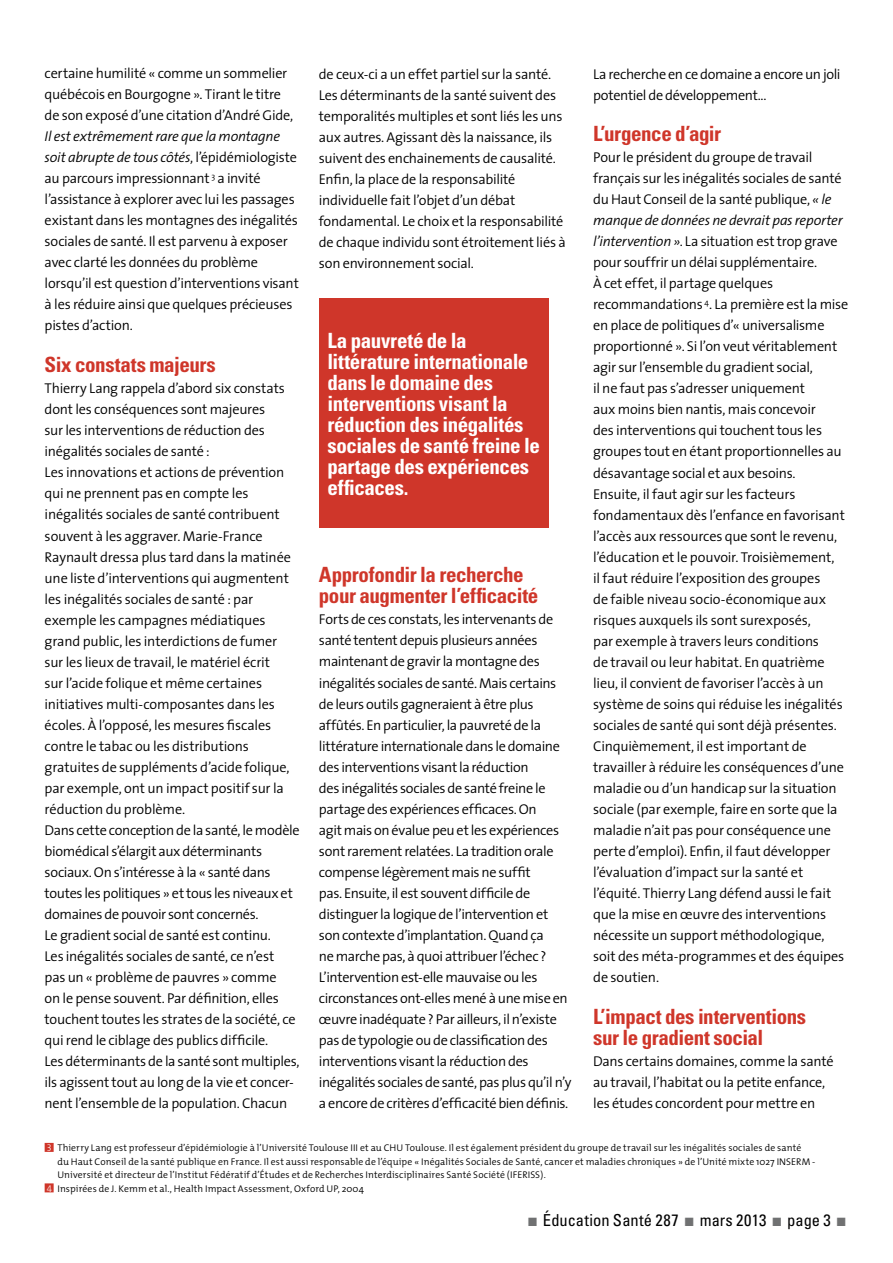
<style>
.page{position:relative;width:893px;height:1263px;background:#fff}
.page>*{position:absolute;margin:0;border:0;box-sizing:border-box;transform-origin:0 0}
.t1{font:700 condensed 21px/21px "Univers";letter-spacing:-.02em;color:#fff}
.t2{font:700 condensed 21px/21px "Univers";letter-spacing:-.02em;color:#cf362a}
.t3{font:condensed 16.5px "Univers";letter-spacing:.005em;color:#000}
.t4{font:300 14.25px/21px "The Sans";letter-spacing:-.02em;color:#000}
.t5{font:300 9.75px "The Mix";letter-spacing:.01em;color:#000}
.s1{font-style:italic}
.s2{font-family:"The Mix Light Caps";font-weight:400;color:#fff}
.s3{font-weight:900;font-stretch:normal;color:#707172}
</style>
<div class="page">
<div style="left:45px;top:1143px;width:9px;height:9px;background:#cf362a"></div>
<div style="left:45px;top:1183px;width:9px;height:9px;background:#cf362a"></div>
<div style="left:319px;top:298px;width:230px;height:230px;background:#cf362a"></div>
<p class="t4" style="left:45px;top:63px;width:250px">certaine humilité « comme un sommelier québécois en Bourgogne ». Tirant le titre de son exposé d’une citation d’André Gide,</p>
<p class="t4" style="left:45px;top:126px;width:256px"><span class="s1">Il est extrêmement rare que la montagne soit abrupte de tous côtés</span>, l’épidémiologiste au parcours impressionnant <sup>3</sup> a invité l’assistance à explorer avec lui les passages existant dans les montagnes des inégalités sociales de santé. Il est parvenu à exposer avec clarté les données du problème lorsqu’il est question d’interventions visant à les réduire ainsi que quelques précieuses pistes d’action.</p>
<h1 class="t2" style="left:45px;top:354px;width:173px">Six constats majeurs</h1>
<p class="t4" style="left:45px;top:378px;width:257px">Thierry Lang rappela d’abord six constats dont les conséquences sont majeures<br>sur les interventions de réduction des inégalités sociales de santé :<br>Les innovations et actions de prévention qui ne prennent pas en compte les inégalités sociales de santé contribuent souvent à les aggraver. Marie-France Raynault dressa plus tard dans la matinée une liste d’interventions qui augmentent les inégalités sociales de santé : par exemple les campagnes médiatiques grand public, les interdictions de fumer<br>sur les lieux de travail, le matériel écrit<br>sur l’acide folique et même certaines initiatives multi-composantes dans les écoles. À l’opposé, les mesures fiscales contre le tabac ou les distributions gratuites de suppléments d’acide folique, par exemple, ont un impact positif sur la réduction du problème.<br>Dans cette conception de la santé, le modèle biomédical s’élargit aux déterminants sociaux. On s’intéresse à la « santé dans toutes les politiques » et tous les niveaux et domaines de pouvoir sont concernés.<br>Le gradient social de santé est continu.<br>Les inégalités sociales de santé, ce n’est<br>pas un « problème de pauvres » comme<br>on le pense souvent. Par définition, elles touchent toutes les strates de la société, ce qui rend le ciblage des publics difficile.<br>Les déterminants de la santé sont multiples, ils agissent tout au long de la vie et concer&shy;nent l’ensemble de la population. Chacun</p>
<p class="t4" style="left:319px;top:63px;width:248px">de ceux-ci a un effet partiel sur la santé.<br>Les déterminants de la santé suivent des temporalités multiples et sont liés les uns aux autres. Agissant dès la naissance, ils suivent des enchainements de causalité.<br>Enfin, la place de la responsabilité individuelle fait l’objet d’un débat fondamental. Le choix et la responsabilité de chaque individu sont étroitement liés à son environnement social.</p>
<p class="t4" style="left:593px;top:63px;width:249px">La recherche en ce domaine a encore un joli potentiel de développement...</p>
<h1 class="t2" style="left:593px;top:123px;width:129px">L’urgence d’agir</h1>
<p class="t4" style="left:593px;top:147px;width:257px">Pour le président du groupe de travail français sur les inégalités sociales de santé du Haut Conseil de la santé publique, <span class="s1">« le manque de données ne devrait pas reporter l’intervention »</span>. La situation est trop grave pour souffrir un délai supplémentaire.<br>À cet effet, il partage quelques recommandations <sup>4</sup>. La première est la mise en place de politiques d’« universalisme proportionné ». Si l’on veut véritablement agir sur l’ensemble du gradient social,<br>il ne faut pas s’adresser uniquement<br>aux moins bien nantis, mais concevoir<br>des interventions qui touchent tous les groupes tout en étant proportionnelles au désavantage social et aux besoins.<br>Ensuite, il faut agir sur les facteurs fondamentaux dès l’enfance en favorisant l’accès aux ressources que sont le revenu, l’éducation et le pouvoir. Troisièmement,<br>il faut réduire l’exposition des groupes<br>de faible niveau socio-économique aux risques auxquels ils sont surexposés,<br>par exemple à travers leurs conditions<br>de travail ou leur habitat. En quatrième lieu, il convient de favoriser l’accès à un système de soins qui réduise les inégalités sociales de santé qui sont déjà présentes.<br>Cinquièmement, il est important de travailler à réduire les conséquences d’une maladie ou d’un handicap sur la situation sociale (par exemple, faire en sorte que la maladie n’ait pas pour conséquence une perte d’emploi). Enfin, il faut développer l’évaluation d’impact sur la santé et l’équité. Thierry Lang défend aussi le fait que la mise en œuvre des interventions nécessite un support méthodologique, soit des méta-programmes et des équipes de soutien.</p>
<h1 class="t2" style="left:593px;top:1005px;width:214px">L’impact des interventions sur le gradient social</h1>
<p class="t4" style="left:593px;top:1050px;width:242px">Dans certains domaines, comme la santé au travail, l’habitat ou la petite enfance, les études concordent pour mettre en</p>
<p class="t5" style="left:47px;top:1140px;width:756px"><span class="s2">3</span> Thierry Lang est professeur d’épidémiologie à l’Université Toulouse III et au CHU Toulouse. Il est également président du groupe de travail sur les inégalités sociales de santé</p>
<p class="t5" style="left:57px;top:1153px;width:760px">du Haut Conseil de la santé publique en France. Il est aussi responsable de l’équipe « Inégalités Sociales de Santé, cancer et maladies chroniques » de l’Unité mixte 1027 INSERM -</p>
<p class="t5" style="left:57px;top:1167px;width:490px">Université et directeur de l’Institut Fédératif d’Études et de Recherches Interdisciplinaires Santé Société (IFERISS).</p>
<p class="t5" style="left:47px;top:1180px;width:319px"><span class="s2">4</span> Inspirées de J. Kemm et al., Health Impact Assessment, Oxford UP, 2004</p>
<h1 class="t1" style="left:327px;top:330px;width:214px">La pauvreté de la littérature internationale dans le domaine des interventions visant la réduction des inégalités sociales de santé freine le partage des expériences efficaces.</h1>
<h1 class="t2" style="left:319px;top:564px;width:221px">Approfondir la recherche pour augmenter l’efficacité</h1>
<p class="t4" style="left:319px;top:609px;width:254px">Forts de ces constats, les intervenants de santé tentent depuis plusieurs années maintenant de gravir la montagne des inégalités sociales de santé. Mais certains de leurs outils gagneraient à être plus affûtés. En particulier, la pauvreté de la littérature internationale dans le domaine des interventions visant la réduction<br>des inégalités sociales de santé freine le partage des expériences efficaces. On<br>agit mais on évalue peu et les expériences sont rarement relatées. La tradition orale compense légèrement mais ne suffit<br>pas. Ensuite, il est souvent difficile de distinguer la logique de l’intervention et son contexte d’implantation. Quand ça<br>ne marche pas, à quoi attribuer l’échec ?<br>L’intervention est-elle mauvaise ou les circonstances ont-elles mené à une mise en œuvre inadéquate ? Par ailleurs, il n’existe pas de typologie ou de classification des interventions visant la réduction des inégalités sociales de santé, pas plus qu’il n’y a encore de critères d’efficacité bien définis.</p>
<p class="t3" style="left:525px;top:1210px;width:324px"><span class="s3">ı</span>Éducation Santé 287 <span class="s3">ı</span>mars 2013 <span class="s3">ı</span> page 3 <span class="s3">ı</span></p>
</div>
